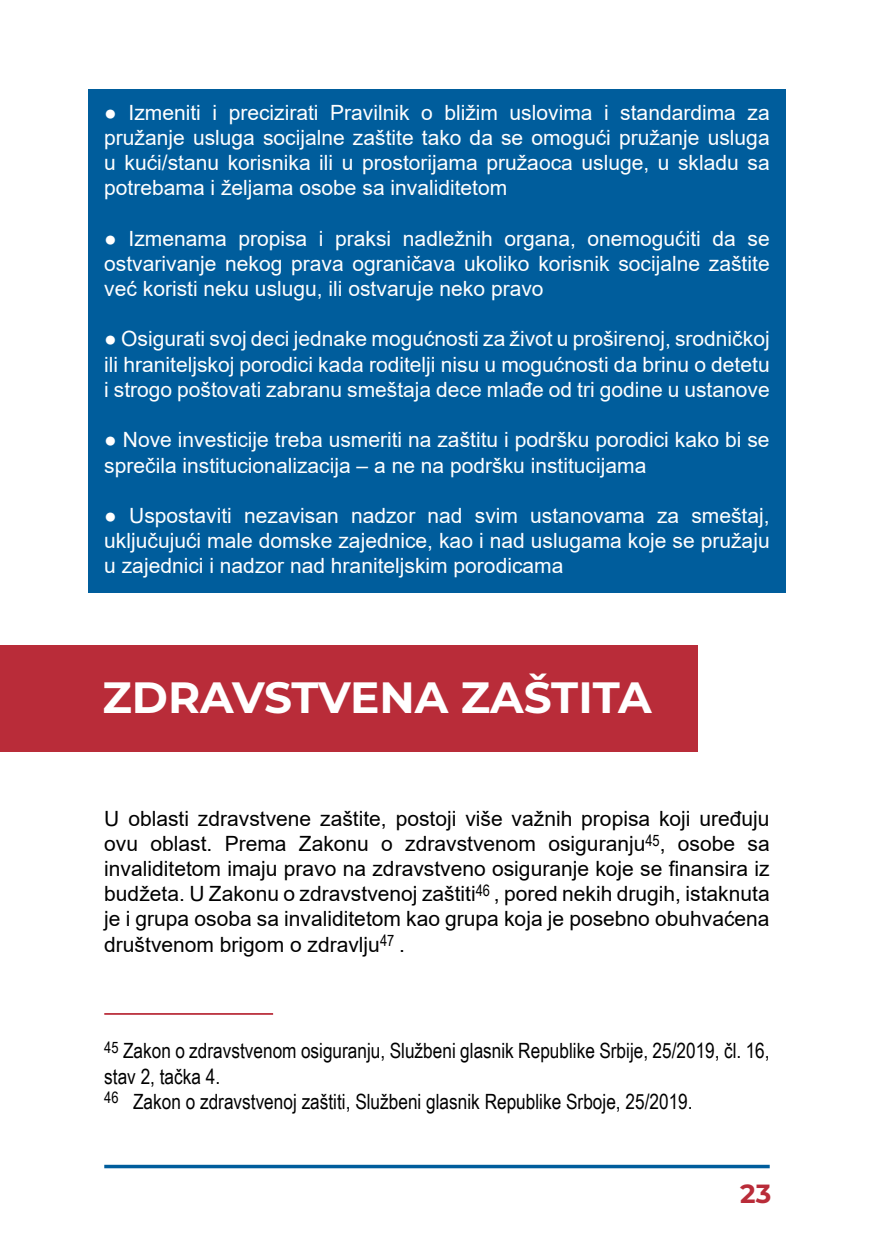
<style>
.page{position:relative;width:874px;height:1241px;background:#fff}
.page>*{position:absolute;margin:0;border:0;box-sizing:border-box;transform-origin:0 0}
.t1{font:700 43.75px "Montserrat";color:#fff}
.t2{font:700 26.25px "Montserrat";color:#b92c39}
.t3{font:21px/25.2px "Arial";color:#fff;text-align:justify}
.t4{font:21px/25.2px "Arial";color:#000;text-align:justify}
.t5{font:21px/25.2px "Arial Narrow";color:#000}
</style>
<div class="page">
<hr style="left:104px;top:1164px;width:665px;height:3px;background:#005d9c">
<div style="left:88px;top:89px;width:697px;height:504px;background:#005d9c"></div>
<div style="left:0;top:645px;width:697px;height:107px;background:#b92c39"></div>
<hr style="left:104px;top:1012px;width:169px;height:2px;background:#b92c39">
<p class="t3" style="left:104px;top:99px;width:666px">● Izmeniti i precizirati Pravilnik o bližim uslovima i standardima za pružanje usluga socijalne zaštite tako da se omogući pružanje usluga u kući/stanu korisnika ili u prostorijama pružaoca usluge, u skladu sa potrebama i željama osobe sa invaliditetom</p>
<p class="t3" style="left:104px;top:225px;width:666px">● Izmenama propisa i praksi nadležnih organa, onemogućiti da se ostvarivanje nekog prava ograničava ukoliko korisnik socijalne zaštite već koristi neku uslugu, ili ostvaruje neko pravo</p>
<p class="t3" style="left:104px;top:326px;width:666px">● Osigurati svoj deci jednake mogućnosti za život u proširenoj, srodničkoj ili hraniteljskoj porodici kada roditelji nisu u mogućnosti da brinu o detetu i strogo poštovati zabranu smeštaja dece mlađe od tri godine u ustanove</p>
<p class="t3" style="left:104px;top:427px;width:666px">● Nove investicije treba usmeriti na zaštitu i podršku porodici kako bi se sprečila institucionalizacija – a ne na podršku institucijama</p>
<p class="t3" style="left:104px;top:503px;width:666px">● Uspostaviti nezavisan nadzor nad svim ustanovama za smeštaj, uključujući male domske zajednice, kao i nad uslugama koje se pružaju u zajednici i nadzor nad hraniteljskim porodicama</p>
<h1 class="t1" style="left:102px;top:665px;width:550px">ZDRAVSTVENA ZAŠTITA</h1>
<p class="t4" style="left:104px;top:805px;width:666px">U oblasti zdravstvene zaštite, postoji više važnih propisa koji uređuju ovu oblast. Prema Zakonu o zdravstvenom osiguranju<sup>45</sup>, osobe sa invaliditetom imaju pravo na zdravstveno osiguranje koje se finansira iz budžeta. U Zakonu o zdravstvenoj zaštiti<sup>46</sup> , pored nekih drugih, istaknuta je i grupa osoba sa invaliditetom kao grupa koja je posebno obuhvaćena društvenom brigom o zdravlju<sup>47</sup> .</p>
<p class="t5" style="left:104px;top:1037px;width:666px"><sup>45</sup> Zakon o zdravstvenom osiguranju, Službeni glasnik Republike Srbije, 25/2019, čl. 16, stav 2, tačka 4.<br><sup>46</sup> Zakon o zdravstvenoj zaštiti, Službeni glasnik Republike Srboje, 25/2019.</p>
<p class="t2" style="left:739px;top:1174px;width:33px">23</p>
</div>
